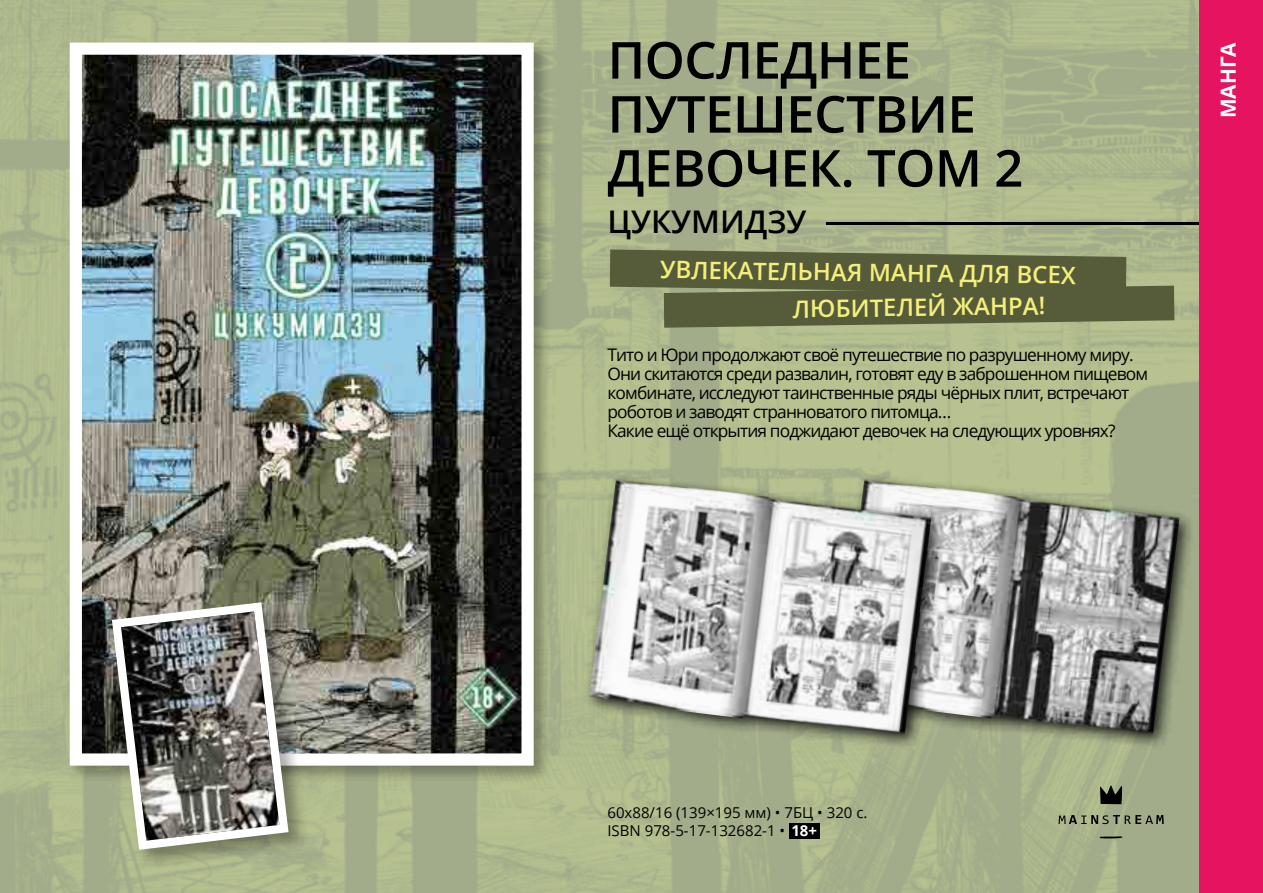
<style>
.page{position:relative;width:1263px;height:893px;background:#fff}
.page>*{position:absolute;margin:0;border:0;box-sizing:border-box;transform-origin:0 0}
.t1{font:600 51px/54px "Open Sans";letter-spacing:-.01em;color:#000}
.t2{font:600 31.2px "Open Sans";color:#000}
.t3{font:600 24px "Open Sans";color:#f4ef7a}
.t4{font:700 20.85px "Open Sans";color:#fff}
.t5{font:17.4px/19px "Open Sans";letter-spacing:-.05em;color:#000}
.t6{font:15px/18px "Open Sans";color:#000}
.s1{font-weight:700;color:#fff}
</style>
<div class="page">
<img style="left:0;top:0;width:1199px;height:893px">
<div style="left:789px;top:823px;width:31px;height:16px;background:#000"></div>
<svg style="left:610px;top:249px;width:564px;height:79px;background:#676e4a"></svg>
<svg style="left:1100px;top:785px;width:22px;height:19px"></svg>
<svg style="left:1099px;top:836px;width:24px;height:3px"></svg>
<svg style="left:1058px;top:815px;width:106px;height:9px"></svg>
<hr style="left:826px;top:222px;width:437px;height:2px;background:#000">
<div style="left:1199px;top:0;width:64px;height:893px;background:#e61460"></div>
<div style="left:67px;top:40px;width:483px;height:742px;background:#000;opacity:.3"></div>
<img style="left:64px;top:36px;width:476px;height:736px">
<div style="left:110px;top:600px;width:199px;height:271px;background:#000;opacity:.35"></div>
<svg style="left:107px;top:598px;width:186px;height:256px;background:#85857e"></svg>
<div style="left:831px;top:474px;width:365px;height:276px;background:#000;opacity:.8"></div>
<img style="left:948px;top:478px;width:232px;height:260px">
<div style="left:583px;top:474px;width:365px;height:276px;background:#000;opacity:.8"></div>
<img style="left:589px;top:478px;width:342px;height:260px">
<h1 class="t1" style="left:608px;top:32px;width:417px">ПОСЛЕДНЕЕ<br>ПУТЕШЕСТВИЕ<br>ДЕВОЧЕК. ТОМ 2</h1>
<h2 class="t2" style="left:608px;top:200px;width:200px">ЦУКУМИДЗУ</h2>
<h3 class="t3" style="left:660px;top:252px;width:417px;rotate:1deg">УВЛЕКАТЕЛЬНАЯ МАНГА ДЛЯ ВСЕХ</h3>
<h3 class="t3" style="left:792px;top:293px;width:254px;rotate:-1deg">ЛЮБИТЕЛЕЙ ЖАНРА!</h3>
<p class="t5" style="left:607px;top:345px;width:542px">Тито и Юри продолжают своё путешествие по разрушенному миру.<br>Они скитаются среди развалин, готовят еду в заброшенном пищевом комбинате, исследуют таинственные ряды чёрных плит, встречают роботов и заводят странноватого питомца…<br>Какие ещё открытия поджидают девочек на следующих уровнях?</p>
<p class="t4" style="left:1213px;top:118px;width:77px;rotate:-90deg">МАНГА</p>
<p class="t6" style="left:607px;top:804px;width:262px">60x88/16 (139×195 мм) • 7БЦ • 320 с.<br>ISBN 978-5-17-132682-1 • <span class="s1">18+</span></p>
</div>
